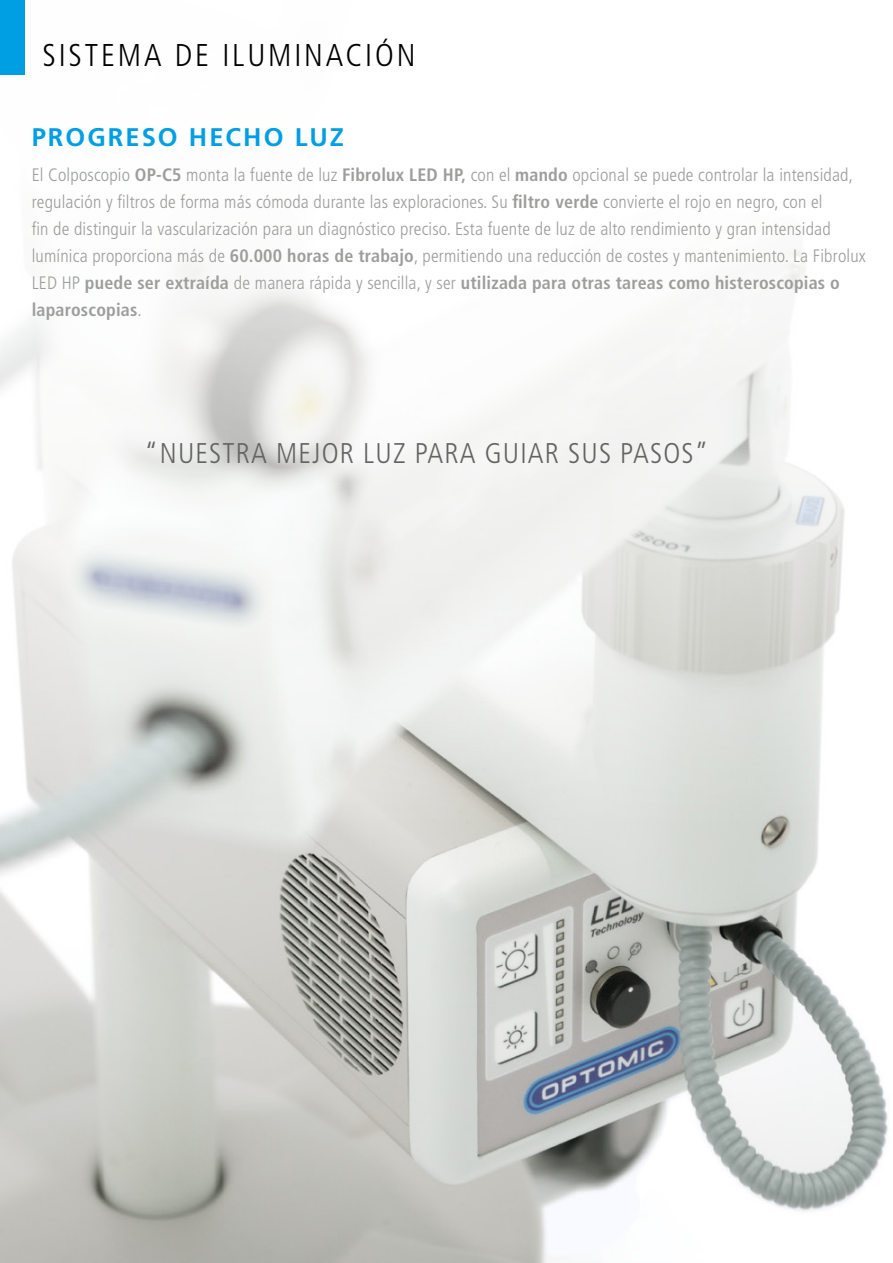
<style>
.page{position:relative;width:893px;height:1263px;background:#fff}
.page>*{position:absolute;margin:0;border:0;box-sizing:border-box;transform-origin:0 0}
.t1{font:300 condensed 31.5px "Frutiger LT Std";letter-spacing:.09em;color:#000}
.t2{font:300 condensed 28.5px "Frutiger LT Std";letter-spacing:.04em;color:#646363}
.t3{font:700 25.5px "Frutiger LT Std";letter-spacing:.08em;color:#009fe3}
.t4{font:300 condensed 18px/27px "Frutiger LT Std";letter-spacing:.01em;color:#9d9d9c}
.s1{font-weight:700}
</style>
<div class="page">
<img style="left:0;top:74px;width:888px;height:1189px">
<div style="left:0;top:0;width:25px;height:74px;background:#009fe3"></div>
<p class="t1" style="left:43px;top:37px;width:374px">SISTEMA DE ILUMINACIÓN</p>
<p class="t3" style="left:32px;top:122px;width:314px">PROGRESO HECHO LUZ</p>
<p class="t4" style="left:32px;top:161px;width:836px">El Colposcopio <span class="s1">OP-C5</span> monta la fuente de luz <span class="s1">Fibrolux LED HP,</span> con el <span class="s1">mando</span> opcional se puede controlar la intensidad, regulación y filtros de forma más cómoda durante las exploraciones. Su <span class="s1">filtro verde</span> convierte el rojo en negro, con el<br>fin de distinguir la vascularización para un diagnóstico preciso. Esta fuente de luz de alto rendimiento y gran intensidad lumínica proporciona más de <span class="s1">60.000 horas de trabajo</span>, permitiendo una reducción de costes y mantenimiento. La Fibrolux LED HP <span class="s1">puede ser extraída</span> de manera rápida y sencilla, y ser <span class="s1">utilizada para otras tareas como histeroscopias o laparoscopias</span>.</p>
<p class="t2" style="left:145px;top:437px;width:565px">“NUESTRA MEJOR LUZ PARA GUIAR SUS PASOS”</p>
</div>
